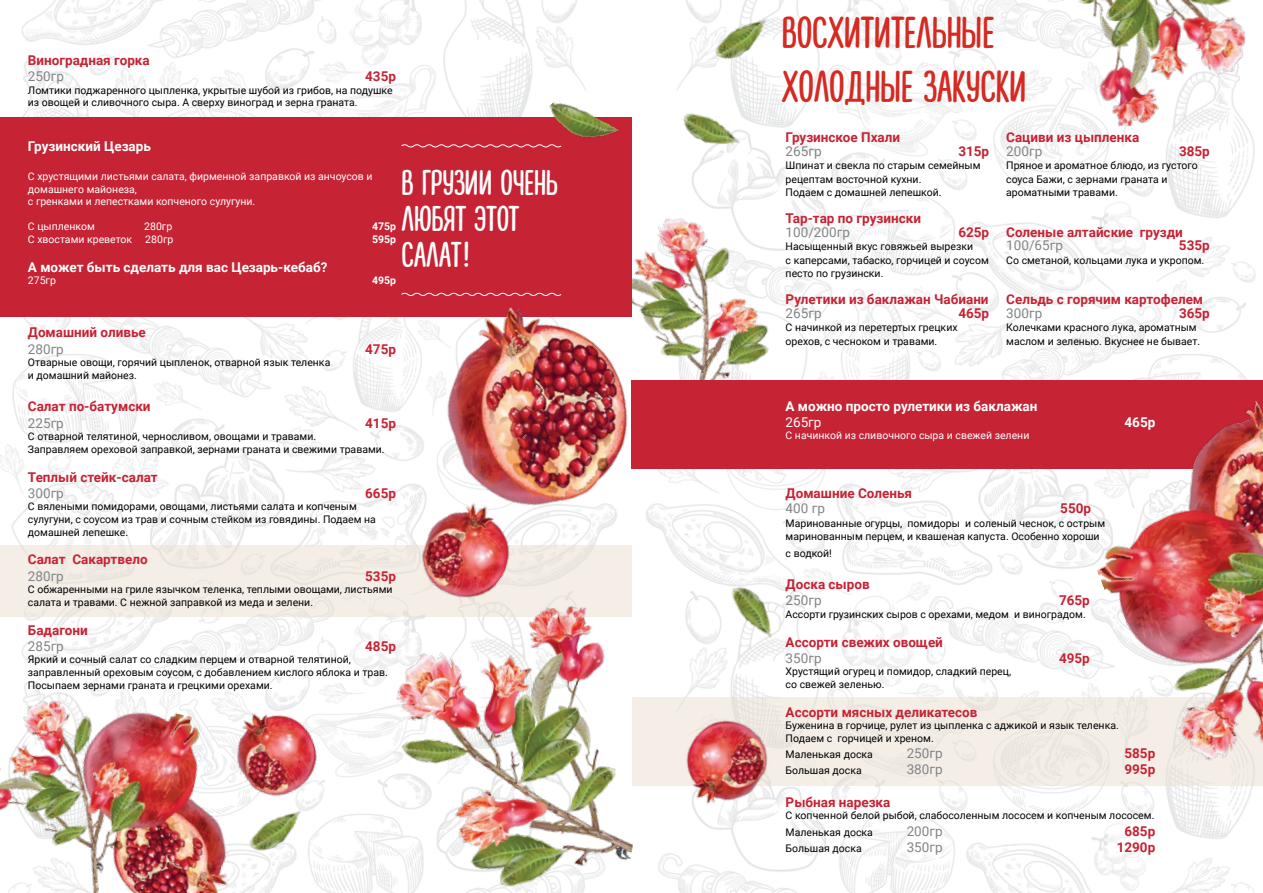
<style>
.page{position:relative;width:1263px;height:893px;background:#fff}
.page>*{position:absolute;margin:0;border:0;box-sizing:border-box;transform-origin:0 0}
.t1{font:500 45px/54px "Lifehack Sans";color:#d52921}
.t2{font:500 36px/36px "Lifehack Sans";color:#fff}
.t3{font:700 13.5px "Roboto";color:#c62334}
.t4{font:13.5px "Roboto";color:#828487}
.t5{font:700 13.5px "Roboto";color:#fff}
.t6{font:13.5px "Roboto";color:#fff}
.t7{font:10.5px/12.6px "Roboto";color:#000}
.t8{font:10.5px/12.6px "Roboto";color:#fff}
.t9{font:700 10.5px "Roboto";color:#fff}
</style>
<div class="page">
<img style="left:0;top:0;width:1256px;height:893px">
<img style="left:631px;top:167px;width:268px;height:306px">
<div style="left:631px;top:697px;width:632px;height:89px;background:#f4eee7"></div>
<div style="left:0;top:117px;width:631px;height:200px;background:#c62334"></div>
<div style="left:0;top:545px;width:631px;height:72px;background:#f4eee7"></div>
<svg style="left:401px;top:144px;width:140px;height:4px"></svg>
<img style="left:541px;top:82px;width:78px;height:66px">
<img style="left:385px;top:254px;width:301px;height:301px">
<img style="left:391px;top:477px;width:145px;height:104px">
<img style="left:364px;top:581px;width:303px;height:312px">
<div style="left:631px;top:380px;width:632px;height:88px;background:#c62334"></div>
<img style="left:1035px;top:0;width:210px;height:127px">
<img style="left:1060px;top:401px;width:203px;height:425px">
<img style="left:712px;top:570px;width:80px;height:78px">
<img style="left:664px;top:93px;width:85px;height:79px">
<img style="left:652px;top:695px;width:140px;height:139px">
<img style="left:699px;top:6px;width:81px;height:68px">
<img style="left:0;top:675px;width:261px;height:218px">
<img style="left:213px;top:687px;width:121px;height:125px">
<img style="left:234px;top:797px;width:81px;height:69px">
<p class="t3" style="left:28px;top:51px;width:123px">Виноградная горка</p>
<p class="t4" style="left:28px;top:67px;width:37px">250гр</p>
<p class="t3" style="left:365px;top:67px;width:32px">435р</p>
<p class="t7" style="left:28px;top:83px;width:366px">Ломтики поджаренного цыпленка, укрытые шубой из грибов, на подушке из овощей и сливочного сыра. А сверху виноград и зерна граната.</p>
<p class="t5" style="left:28px;top:137px;width:125px">Грузинский Цезарь</p>
<p class="t8" style="left:28px;top:170px;width:346px">С хрустящими листьями салата, фирменной заправкой из анчоусов и домашнего майонеза,<br>с гренками и лепестками копченого сулугуни.</p>
<p class="t8" style="left:28px;top:220px;width:68px">С цыпленком</p>
<p class="t8" style="left:144px;top:220px;width:29px">280гр</p>
<p class="t9" style="left:372px;top:219px;width:25px">475р</p>
<p class="t8" style="left:28px;top:233px;width:147px">С хвостами креветок 280гр</p>
<p class="t9" style="left:372px;top:232px;width:25px">595р</p>
<p class="t5" style="left:28px;top:258px;width:301px">А может быть сделать для вас Цезарь-кебаб?</p>
<p class="t8" style="left:28px;top:274px;width:29px">275гр</p>
<p class="t9" style="left:372px;top:273px;width:25px">495р</p>
<h2 class="t2" style="left:402px;top:166px;width:158px">В Грузии очень любят этот салат!</h2>
<p class="t3" style="left:28px;top:323px;width:119px">Домашний оливье</p>
<p class="t4" style="left:28px;top:339px;width:37px">280гр</p>
<p class="t3" style="left:365px;top:339px;width:32px">475р</p>
<p class="t7" style="left:28px;top:356px;width:304px">Отварные овощи, горячий цыпленок, отварной язык теленка и домашний майонез.</p>
<p class="t3" style="left:28px;top:397px;width:124px">Салат по-батумски</p>
<p class="t4" style="left:28px;top:413px;width:37px">225гр</p>
<p class="t3" style="left:365px;top:413px;width:32px">415р</p>
<p class="t7" style="left:28px;top:430px;width:358px">С отварной телятиной, черносливом, овощами и травами.<br>Заправляем ореховой заправкой, зернами граната и свежими травами.</p>
<p class="t3" style="left:28px;top:467px;width:131px">Теплый стейк-салат</p>
<p class="t4" style="left:28px;top:483px;width:37px">300гр</p>
<p class="t3" style="left:365px;top:483px;width:32px">665р</p>
<p class="t7" style="left:28px;top:500px;width:349px">С вялеными помидорами, овощами, листьями салата и копченым сулугуни, с соусом из трав и сочным стейком из говядины. Подаем на домашней лепешке.</p>
<p class="t3" style="left:28px;top:550px;width:121px">Салат Сакартвело</p>
<p class="t4" style="left:28px;top:566px;width:37px">280гр</p>
<p class="t3" style="left:365px;top:566px;width:32px">535р</p>
<p class="t7" style="left:28px;top:583px;width:366px">С обжаренными на гриле язычком теленка, теплыми овощами, листьями салата и травами. С нежной заправкой из меда и зелени.</p>
<p class="t3" style="left:28px;top:620px;width:61px">Бадагони</p>
<p class="t4" style="left:28px;top:636px;width:37px">285гр</p>
<p class="t3" style="left:365px;top:636px;width:32px">485р</p>
<p class="t7" style="left:28px;top:653px;width:362px">Яркий и сочный салат со сладким перцем и отварной телятиной, заправленный ореховым соусом, с добавлением кислого яблока и трав.<br>Посыпаем зернами граната и грецкими орехами.</p>
<h1 class="t1" style="left:782px;top:8px;width:246px">Восхитительные холодные закуски</h1>
<p class="t3" style="left:786px;top:128px;width:116px">Грузинское Пхали</p>
<p class="t4" style="left:786px;top:142px;width:37px">265гр</p>
<p class="t3" style="left:958px;top:142px;width:32px">315р</p>
<p class="t7" style="left:786px;top:159px;width:196px;line-height:13.5px">Шпинат и свекла по старым семейным рецептам восточной кухни.<br>Подаем с домашней лепешкой.</p>
<p class="t3" style="left:786px;top:209px;width:137px">Тар-тар по грузински</p>
<p class="t4" style="left:786px;top:223px;width:66px">100/200гр</p>
<p class="t3" style="left:958px;top:223px;width:32px">625р</p>
<p class="t7" style="left:786px;top:240px;width:205px;line-height:13.5px">Насыщенный вкус говяжьей вырезки<br>с каперсами, табаско, горчицей и соусом песто по грузински.</p>
<p class="t3" style="left:786px;top:290px;width:204px">Рулетики из баклажан Чабиани</p>
<p class="t4" style="left:786px;top:304px;width:37px">265гр</p>
<p class="t3" style="left:958px;top:304px;width:32px">465р</p>
<p class="t7" style="left:786px;top:321px;width:173px;line-height:13.5px">С начинкой из перетертых грецких орехов, с чесноком и травами.</p>
<p class="t3" style="left:1006px;top:128px;width:135px">Сациви из цыпленка</p>
<p class="t4" style="left:1006px;top:142px;width:37px">200гр</p>
<p class="t3" style="left:1179px;top:142px;width:32px">385р</p>
<p class="t7" style="left:1006px;top:159px;width:193px;line-height:13.5px">Пряное и ароматное блюдо, из густого соуса Бажи, с зернами граната и ароматными травами.</p>
<p class="t3" style="left:1006px;top:223px;width:178px">Соленые алтайские грузди</p>
<p class="t4" style="left:1006px;top:236px;width:58px">100/65гр</p>
<p class="t3" style="left:1179px;top:236px;width:32px">535р</p>
<p class="t7" style="left:1006px;top:254px;width:200px">Со сметаной, кольцами лука и укропом.</p>
<p class="t3" style="left:1006px;top:290px;width:198px">Сельдь с горячим картофелем</p>
<p class="t4" style="left:1006px;top:304px;width:37px">300гр</p>
<p class="t3" style="left:1179px;top:304px;width:32px">365р</p>
<p class="t7" style="left:1006px;top:321px;width:195px;line-height:13.5px">Колечками красного лука, ароматным маслом и зеленью. Вкуснее не бывает.</p>
<p class="t5" style="left:785px;top:396px;width:253px">А можно просто рулетики из баклажан</p>
<p class="t6" style="left:785px;top:413px;width:37px">265гр</p>
<p class="t5" style="left:1124px;top:413px;width:32px">465р</p>
<p class="t8" style="left:785px;top:429px;width:245px">С начинкой из сливочного сыра и свежей зелени</p>
<p class="t3" style="left:786px;top:483px;width:128px">Домашние Соленья</p>
<p class="t4" style="left:786px;top:499px;width:41px">400 гр</p>
<p class="t3" style="left:1060px;top:499px;width:32px">550р</p>
<p class="t7" style="left:786px;top:516px;width:321px;line-height:13.5px">Маринованные огурцы, помидоры и соленый чеснок, с острым маринованным перцем, и квашеная капуста. Особенно хороши</p>
<p class="t7" style="left:786px;top:546px;width:48px">с водкой!</p>
<p class="t3" style="left:786px;top:575px;width:86px">Доска сыров</p>
<p class="t4" style="left:786px;top:591px;width:37px">250гр</p>
<p class="t3" style="left:1059px;top:591px;width:32px">765р</p>
<p class="t7" style="left:786px;top:607px;width:302px">Ассорти грузинских сыров с орехами, медом и виноградом.</p>
<p class="t3" style="left:786px;top:632px;width:159px">Ассорти свежих овощей</p>
<p class="t4" style="left:786px;top:648px;width:37px">350гр</p>
<p class="t3" style="left:1059px;top:648px;width:32px">495р</p>
<p class="t7" style="left:786px;top:665px;width:227px">Хрустящий огурец и помидор, сладкий перец, со свежей зеленью.</p>
<p class="t3" style="left:786px;top:702px;width:193px">Ассорти мясных деликатесов</p>
<p class="t7" style="left:786px;top:719px;width:335px">Буженина в горчице, рулет из цыпленка с аджикой и язык теленка.<br>Подаем с горчицей и хреном.</p>
<p class="t7" style="left:786px;top:748px;width:89px">Маленькая доска</p>
<p class="t4" style="left:907px;top:744px;width:37px">250гр</p>
<p class="t3" style="left:1124px;top:744px;width:32px">585р</p>
<p class="t7" style="left:786px;top:764px;width:78px">Большая доска</p>
<p class="t4" style="left:907px;top:760px;width:37px">380гр</p>
<p class="t3" style="left:1124px;top:760px;width:32px">995р</p>
<p class="t3" style="left:786px;top:792px;width:106px">Рыбная нарезка</p>
<p class="t7" style="left:786px;top:807px;width:370px;line-height:16.2px">С копченной белой рыбой, слабосоленным лососем и копченым лососем.<br>Маленькая доска</p>
<p class="t4" style="left:907px;top:821px;width:37px">200гр</p>
<p class="t3" style="left:1124px;top:821px;width:32px">685р</p>
<p class="t7" style="left:786px;top:841px;width:78px">Большая доска</p>
<p class="t4" style="left:907px;top:837px;width:37px">350гр</p>
<p class="t3" style="left:1117px;top:837px;width:40px">1290р</p>
</div>
